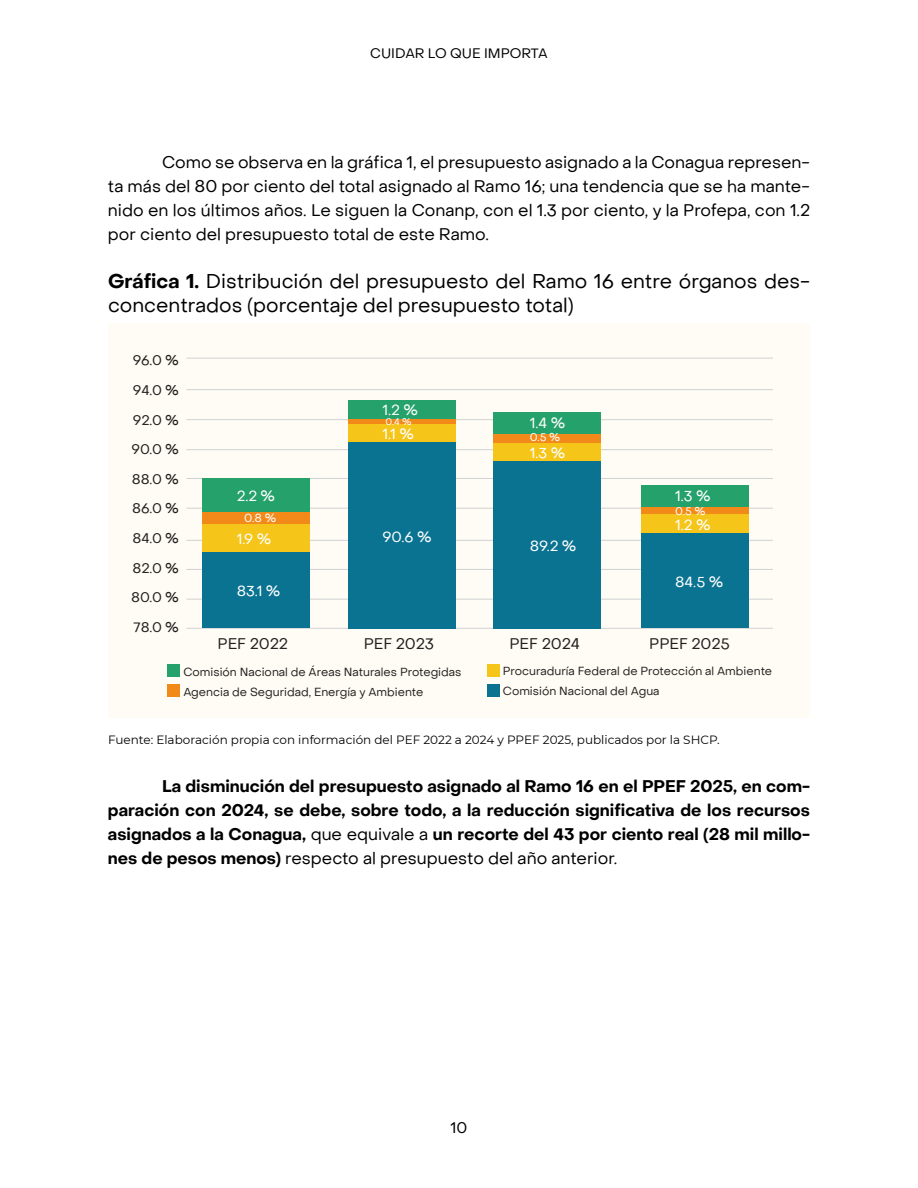
<style>
.page{position:relative;width:918px;height:1188px;background:#fff}
.page>*{position:absolute;margin:0;border:0;box-sizing:border-box;transform-origin:0 0}
.t1{font:19.5px/24px "Object Sans";color:#000}
.t2{font:700 16.5px/24px "Object Sans";color:#000;text-align:justify}
.t3{font:16.5px/24px "Object Sans";color:#000;text-align:justify}
.t4{font:15px "Object Sans";color:#231f20}
.t5{font:15px "Object Sans";color:#000}
.t6{font:14.4px "Object Sans";color:#fff}
.t7{font:13.5px/29.5px "Object Sans";color:#231f20;text-align:justify}
.t8{font:13.5px "Object Sans";color:#000}
.t9{font:12px "Montserrat";color:#000}
.t10{font:11.4px/20.1px "Object Sans";color:#231f20}
.t11{font:11.4px "Object Sans";color:#fff}
.t12{font:10.95px "Object Sans";color:#fff}
.t13{font:9.3px "Object Sans";color:#fff}
.s1{font-weight:700}
.s2{font-weight:400}
</style>
<div class="page">
<div style="left:108px;top:323px;width:702px;height:394px;background:#fefcf4"></div>
<hr style="left:186px;top:628px;width:587px;height:1px;background:#d0d2d3">
<hr style="left:186px;top:599px;width:587px;height:1px;background:#d0d2d3">
<hr style="left:186px;top:569px;width:587px;height:1px;background:#d0d2d3">
<hr style="left:186px;top:540px;width:587px;height:1px;background:#d0d2d3">
<hr style="left:186px;top:508px;width:587px;height:1px;background:#d0d2d3">
<hr style="left:186px;top:478px;width:587px;height:1px;background:#d0d2d3">
<hr style="left:186px;top:449px;width:587px;height:1px;background:#d0d2d3">
<hr style="left:186px;top:419px;width:587px;height:1px;background:#d0d2d3">
<hr style="left:186px;top:358px;width:587px;height:1px;background:#d0d2d3">
<hr style="left:186px;top:389px;width:587px;height:1px;background:#d0d2d3">
<div style="left:202px;top:552px;width:108px;height:76px;background:#0a7391"></div>
<div style="left:202px;top:524px;width:108px;height:28px;background:#f5c519"></div>
<div style="left:202px;top:512px;width:108px;height:12px;background:#f28a19"></div>
<div style="left:202px;top:478px;width:108px;height:34px;background:#25a16b"></div>
<div style="left:348px;top:442px;width:108px;height:186px;background:#0a7391"></div>
<div style="left:348px;top:418px;width:108px;height:7px;background:#f28a19"></div>
<div style="left:348px;top:425px;width:108px;height:17px;background:#f5c519"></div>
<div style="left:348px;top:400px;width:108px;height:18px;background:#25a16b"></div>
<div style="left:493px;top:461px;width:108px;height:167px;background:#0a7391"></div>
<div style="left:493px;top:442px;width:108px;height:19px;background:#f5c519"></div>
<div style="left:493px;top:433px;width:108px;height:9px;background:#f28a19"></div>
<div style="left:493px;top:412px;width:108px;height:21px;background:#25a16b"></div>
<div style="left:641px;top:532px;width:107px;height:96px;background:#0a7391"></div>
<div style="left:641px;top:514px;width:107px;height:18px;background:#f5c519"></div>
<div style="left:641px;top:507px;width:107px;height:7px;background:#f28a19"></div>
<div style="left:641px;top:485px;width:107px;height:22px;background:#25a16b"></div>
<div style="left:167px;top:665px;width:13px;height:12px;background:#25a16b"></div>
<div style="left:167px;top:685px;width:13px;height:12px;background:#f28a19"></div>
<div style="left:487px;top:665px;width:13px;height:12px;background:#f5c519"></div>
<div style="left:487px;top:684px;width:13px;height:13px;background:#0a7391"></div>
<p class="t8" style="left:370px;top:45px;width:179px">CUIDAR LO QUE IMPORTA</p>
<p class="t3" style="left:108px;top:150px;width:704px;text-indent:54px">Como se observa en la gráfica 1, el presupuesto asignado a la Conagua represen&shy;ta más del 80 por ciento del total asignado al Ramo 16; una tendencia que se ha mante&shy;nido en los últimos años. Le siguen la Conanp, con el 1.3 por ciento, y la Profepa, con 1.2 por ciento del presupuesto total de este Ramo.</p>
<p class="t1" style="left:108px;top:269px;width:704px"><span class="s1">Gráfica 1.</span> Distribución del presupuesto del Ramo 16 entre órganos des&shy;concentrados (porcentaje del presupuesto total)</p>
<p class="t7" style="left:131px;top:346px;width:49px">96.0 % 94.0 % 92.0 % 90.0 % 88.0 % 86.0 % 84.0 % 82.0 % 80.0 % 78.0 %</p>
<p class="t6" style="left:237px;top:488px;width:40px">2.2 %</p>
<p class="t11" style="left:244px;top:511px;width:34px">0.8 %</p>
<p class="t6" style="left:237px;top:530px;width:36px">1.9 %</p>
<p class="t6" style="left:237px;top:583px;width:45px">83.1 %</p>
<p class="t6" style="left:382px;top:401px;width:37px">1.2 %</p>
<p class="t6" style="left:530px;top:414px;width:37px">1.4 %</p>
<p class="t13" style="left:386px;top:416px;width:28px">0.4 %</p>
<p class="t6" style="left:382px;top:425px;width:33px">1.1 %</p>
<p class="t12" style="left:530px;top:430px;width:32px">0.5 %</p>
<p class="t6" style="left:382px;top:529px;width:51px">90.6 %</p>
<p class="t6" style="left:530px;top:444px;width:37px">1.3 %</p>
<p class="t6" style="left:530px;top:538px;width:48px">89.2 %</p>
<p class="t6" style="left:675px;top:487px;width:37px">1.3 %</p>
<p class="t12" style="left:675px;top:504px;width:32px">0.5 %</p>
<p class="t6" style="left:675px;top:516px;width:37px">1.2 %</p>
<p class="t6" style="left:675px;top:573px;width:50px">84.5 %</p>
<p class="t4" style="left:218px;top:635px;width:72px">PEF 2022</p>
<p class="t4" style="left:364px;top:635px;width:72px">PEF 2023</p>
<p class="t4" style="left:509px;top:635px;width:72px">PEF 2024</p>
<p class="t4" style="left:649px;top:635px;width:82px">PPEF 2025</p>
<p class="t10" style="left:503px;top:661px;width:271px">Procuraduría Federal de Protección al Ambiente<br>Comisión Nacional del Agua</p>
<p class="t10" style="left:183px;top:662px;width:280px">Comisión Nacional de Áreas Naturales Protegidas<br>Agencia de Seguridad, Energía y Ambiente</p>
<p class="t9" style="left:108px;top:732px;width:613px">Fuente: Elaboración propia con información del PEF 2022 a 2024 y PPEF 2025, publicados por la SHCP.</p>
<p class="t2" style="left:108px;top:775px;width:704px;text-indent:54px">La disminución del presupuesto asignado al Ramo 16 en el PPEF 2025, en com&shy;paración con 2024, se debe, sobre todo, a la reducción significativa de los recursos asignados a la Conagua, <span class="s2">que equivale a</span> un recorte del 43 por ciento real (28 mil millo&shy;nes de pesos menos) <span class="s2">respecto al presupuesto del año anterior.</span></p>
<p class="t5" style="left:451px;top:1119px;width:18px">10</p>
</div>
